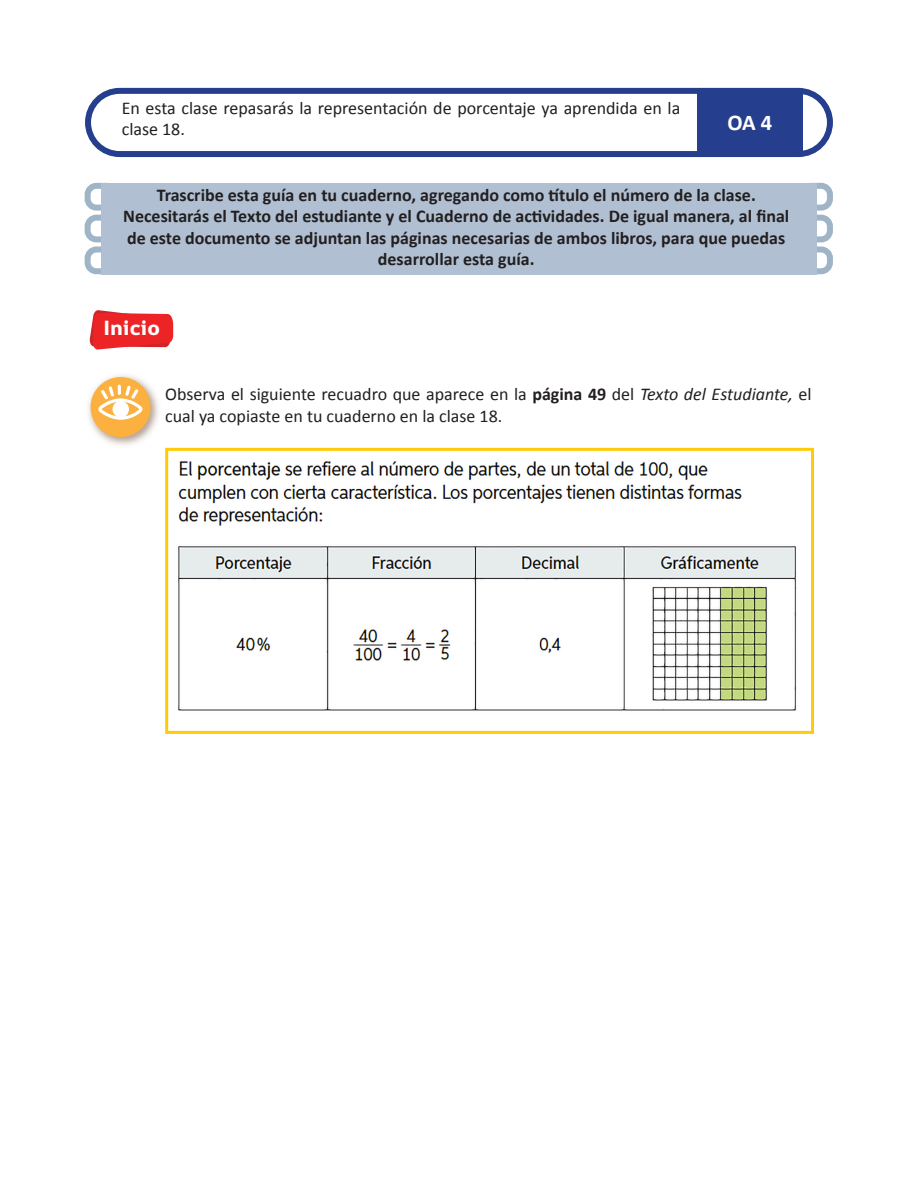
<style>
.page{position:relative;width:918px;height:1188px;background:#fff}
.page>*{position:absolute;margin:0;border:0;box-sizing:border-box;transform-origin:0 0}
.t1{font:700 22.5px "Calibri";color:#fff}
.t2{font:21px "Dignaheavy";color:#fff}
.t3{font:700 18px/21.6px "Calibri";color:#231f20;text-align:center}
.t4{font:18px/21.6px "Calibri";color:#231f20}
.s1{font-weight:700}
.s2{font-style:italic}
</style>
<div class="page">
<div style="left:85px;top:246px;width:32px;height:28px;border:6px solid #a0b4c8;border-radius:9px"></div>
<div style="left:800px;top:246px;width:33px;height:28px;border:6px solid #a0b4c8;border-radius:9px"></div>
<div style="left:85px;top:215px;width:32px;height:27px;border:6px solid #a0b4c8;border-radius:9px"></div>
<div style="left:800px;top:215px;width:33px;height:27px;border:6px solid #a0b4c8;border-radius:9px"></div>
<div style="left:85px;top:183px;width:32px;height:28px;border:6px solid #a0b4c8;border-radius:9px"></div>
<div style="left:800px;top:183px;width:33px;height:28px;border:6px solid #a0b4c8;border-radius:9px"></div>
<div style="left:85px;top:88px;width:748px;height:69px;border:6px solid #253f8e;border-radius:32px"></div>
<div style="left:101px;top:183px;width:716px;height:91px;background:#b0c0d2"></div>
<div style="left:697px;top:91px;width:106px;height:62px;background:#253f8e"></div>
<svg style="left:89px;top:310px;width:84px;height:40px;background:#ed494b"></svg>
<img style="left:88px;top:375px;width:70px;height:70px">
<div style="left:91px;top:377px;width:60px;height:60px;background:#fbb03f;border-radius:50%"></div>
<svg style="left:98px;top:385px;width:44px;height:35px"></svg>
<img style="left:178px;top:461px;width:618px;height:250px">
<div style="left:165px;top:448px;width:649px;height:286px;border:3px solid #feca0a"></div>
<p class="t4" style="left:122px;top:96px;width:560px">En esta clase repasarás la representación de porcentaje ya aprendida en la clase 18.</p>
<p class="t1" style="left:727px;top:106px;width:47px">OA 4</p>
<p class="t3" style="left:157px;top:183px;width:601px">Trascribe esta guía en tu cuaderno, agregando como título el número de la clase.</p>
<p class="t3" style="left:123px;top:205px;width:668px">Necesitarás el Texto del estudiante y el Cuaderno de actividades. De igual manera, al final de este documento se adjuntan las páginas necesarias de ambos libros, para que puedas desarrollar esta guía.</p>
<p class="t2" style="left:103px;top:315px;width:58px">Inicio</p>
<p class="t4" style="left:165px;top:382px;width:648px">Observa el siguiente recuadro que aparece en la <span class="s1">página 49</span> del <span class="s2">Texto del Estudiante,</span> el cual ya copiaste en tu cuaderno en la clase 18.</p>
</div>
